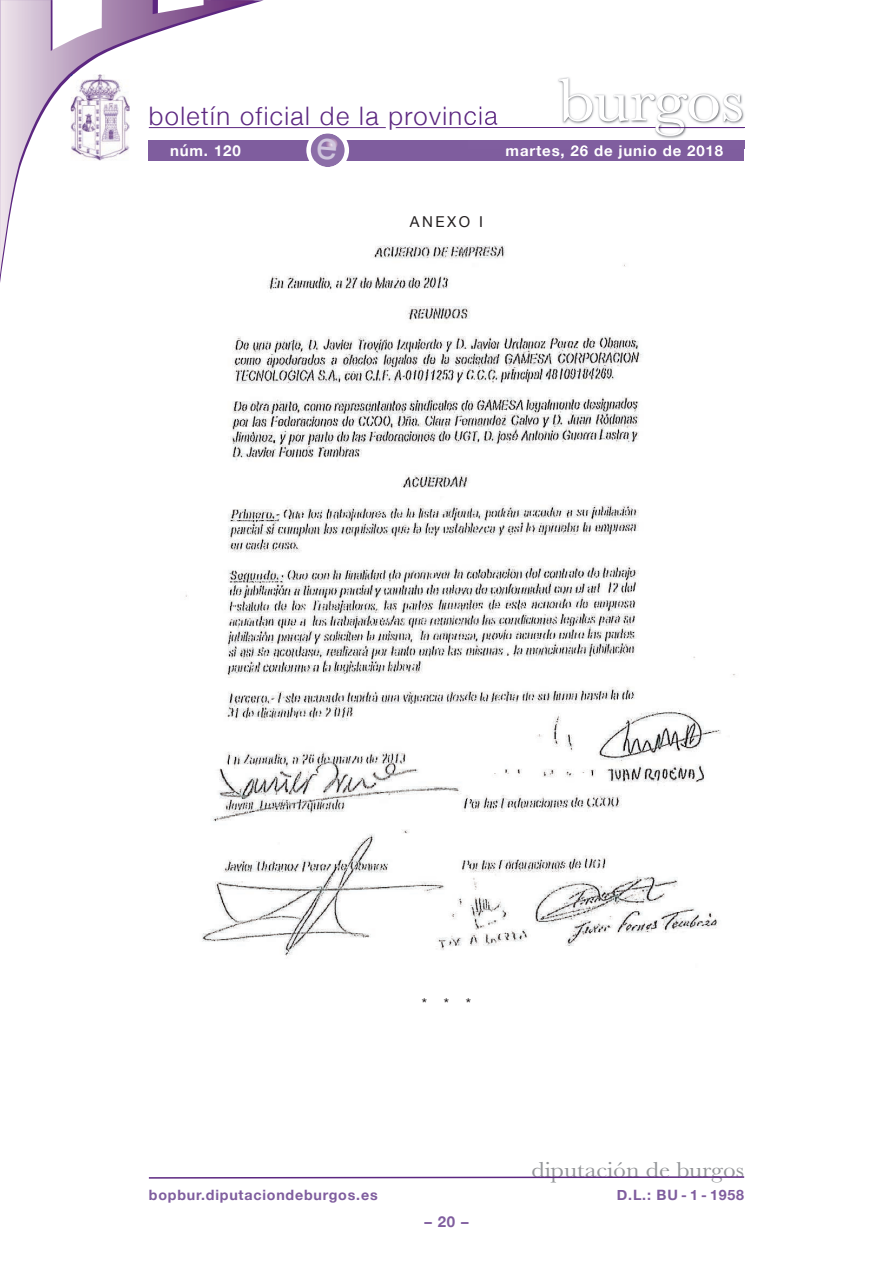
<style>
.page{position:relative;width:893px;height:1263px;background:#fff}
.page>*{position:absolute;margin:0;border:0;box-sizing:border-box;transform-origin:0 0}
.t1{font:63px "Baskerville";letter-spacing:-.01em;color:#fff;scale:1.12 1}
.t2{font:300 25.5px "Helvetica Neue";letter-spacing:.055em;color:#5c2781}
.t3{font:22.5px "Baskerville";color:#939598;scale:1.12 1}
.t4{font:700 15px "Helvetica Neue";letter-spacing:.055em;color:#fff}
.t5{font:15px "Helvetica Neue";letter-spacing:.165em;color:#231f20}
.t6{font:700 15px "Helvetica Neue";color:#7f5d9e}
.t7{font:700 14.25px "Helvetica Neue";letter-spacing:.055em;color:#7f5d9e}
</style>
<div class="page">
<hr style="left:396px;top:127px;width:348px;height:1px;background:#5c2781">
<hr style="left:149px;top:127px;width:237px;height:1px;background:#5c2781">
<svg style="left:0;top:0;width:255px;height:275px"></svg>
<div style="left:149px;top:140px;width:595px;height:20px;background:#7f5d9e"></div>
<svg style="left:148px;top:1176px;width:597px;height:3px"></svg>
<img style="left:468px;top:77px;width:277px;height:72px">
<img style="left:468px;top:127px;width:191px;height:1px">
<img style="left:468px;top:140px;width:276px;height:9px">
<img style="left:506px;top:146px;width:44px;height:3px">
<hr style="left:659px;top:127px;width:85px;height:1px;background:#5c2781">
<img style="left:71px;top:74px;width:59px;height:87px">
<img style="left:151px;top:242px;width:584px;height:716px">
<svg style="left:306px;top:133px;width:43px;height:34px"></svg>
<h2 class="t2" style="left:149px;top:100px;width:350px">boletín oficial de la provincia</h2>
<h1 class="t1" style="left:558px;top:62px;width:168px">burgos</h1>
<p class="t4" style="left:170px;top:141px;width:72px">núm. 120</p>
<p class="t4" style="left:506px;top:141px;width:219px">martes, 26 de junio de 2018</p>
<p class="t5" style="left:410px;top:213px;width:75px">ANExO I</p>
<p class="t5" style="left:422px;top:995px;width:51px">* * *</p>
<h3 class="t3" style="left:531px;top:1156px;width:191px">diputación de burgos</h3>
<p class="t7" style="left:149px;top:1186px;width:230px">bopbur.diputaciondeburgos.es</p>
<p class="t7" style="left:617px;top:1186px;width:129px">D.L.: BU - 1 - 1958</p>
<p class="t6" style="left:424px;top:1212px;width:46px">–20–</p>
</div>
